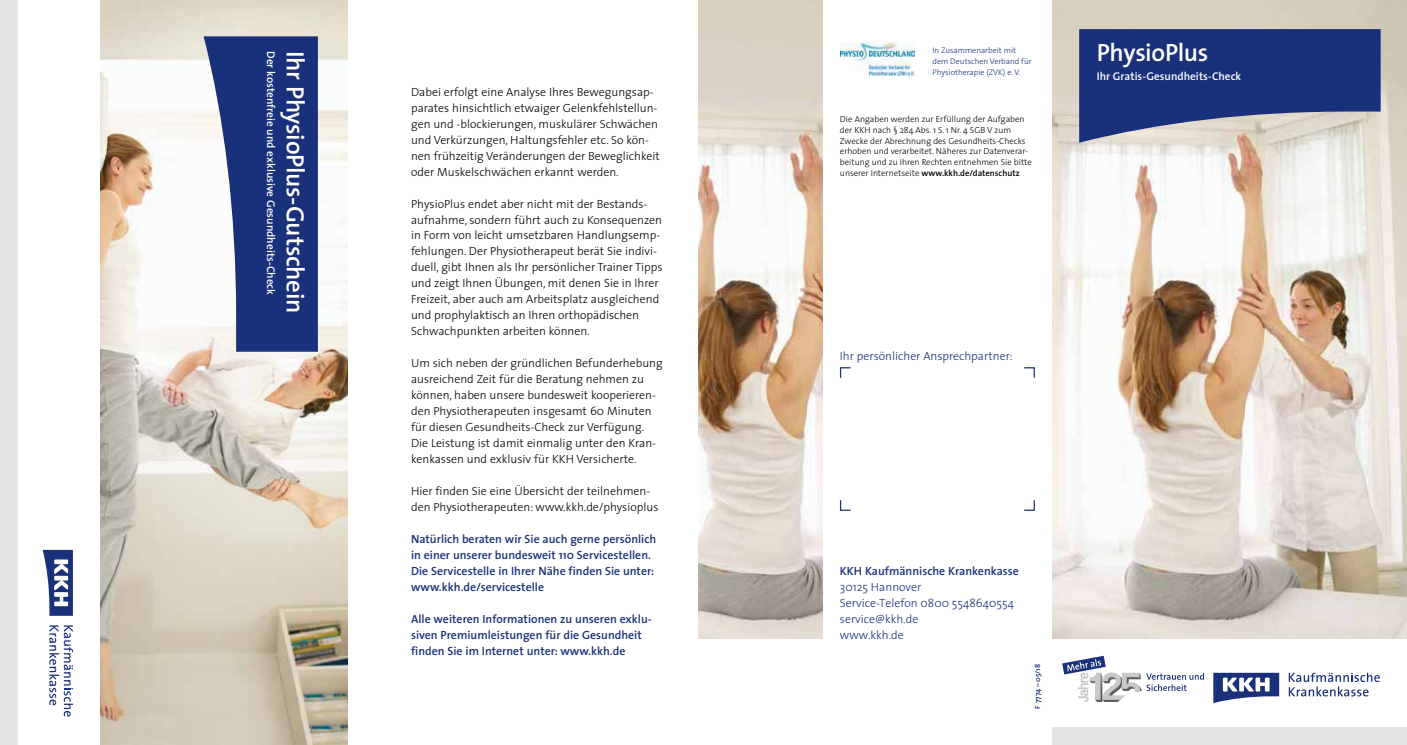
<style>
.page{position:relative;width:1407px;height:745px;background:#fff}
.page>*{position:absolute;margin:0;border:0;box-sizing:border-box;transform-origin:0 0}
.t1{font:600 25px "The Sans";letter-spacing:-.015em;color:#fff}
.t2{font:300 11.88px/16px "The Sans";color:#000}
.t3{font:600 11.88px/16px "The Sans";color:#19317b}
.t4{font:300 11.88px/16px "The Sans";color:#19317b}
.t5{font:600 11.25px "The Sans";letter-spacing:.005em;color:#fff}
.t6{font:300 8.75px/10.6px "The Sans";color:#000}
.t7{font:300 8.12px/10.6px "The Sans";color:#19317b}
.t8{font:600 7.5px "The Sans";color:#19317b}
.s1{font-weight:600}
</style>
<div class="page">
<div style="left:1052px;top:726px;width:355px;height:18px;background:#e4e4e4"></div>
<img style="left:1052px;top:0;width:355px;height:638px">
<img style="left:698px;top:0;width:124px;height:638px">
<svg style="left:1079px;top:29px;width:301px;height:114px;background:#40528a"></svg>
<div style="left:0;top:0;width:18px;height:744px;background:#e4e4e4"></div>
<img style="left:100px;top:0;width:247px;height:744px">
<svg style="left:204px;top:36px;width:114px;height:315px"></svg>
<svg style="left:839px;top:367px;width:12px;height:11px"></svg>
<svg style="left:1024px;top:367px;width:11px;height:11px"></svg>
<svg style="left:1024px;top:500px;width:11px;height:11px"></svg>
<svg style="left:839px;top:500px;width:12px;height:11px"></svg>
<svg style="left:43px;top:549px;width:30px;height:66px"></svg>
<svg style="left:49px;top:625px;width:24px;height:91px"></svg>
<img style="left:840px;top:43px;width:75px;height:33px">
<svg style="left:1213px;top:672px;width:66px;height:30px"></svg>
<svg style="left:1288px;top:672px;width:92px;height:24px"></svg>
<svg style="left:1062px;top:655px;width:142px;height:46px"></svg>
<p class="t5" style="left:280px;top:51px;width:245px;rotate:90deg">Der kostenfreie und exklusive Gesundheits-Check</p>
<h1 class="t1" style="left:316px;top:51px;width:264px;rotate:90deg">Ihr PhysioPlus-Gutschein</h1>
<p class="t7" style="left:932px;top:45px;width:101px">In Zusammenarbeit mit dem Deutschen Verband für<br>Physiotherapie (ZVK) e. V.</p>
<p class="t4" style="left:840px;top:347px;width:174px">Ihr persönlicher Ansprechpartner:</p>
<p class="t2" style="left:411px;top:83px;width:250px">Dabei erfolgt eine Analyse Ihres Bewegungsap&shy;parates hinsichtlich etwaiger Gelenkfehlstellun&shy;gen und -blockierungen, muskulärer Schwächen und Verkürzungen, Haltungsfehler etc. So kön&shy;nen frühzeitig Veränderungen der Beweglichkeit oder Muskelschwächen erkannt werden.</p>
<p class="t2" style="left:411px;top:195px;width:253px">PhysioPlus endet aber nicht mit der Bestands&shy;aufnahme, sondern führt auch zu Konsequenzen in Form von leicht umsetzbaren Handlungsemp&shy;fehlungen. Der Physiotherapeut berät Sie indivi&shy;duell, gibt Ihnen als Ihr persönlicher Trainer Tipps und zeigt Ihnen Übungen, mit denen Sie in Ihrer Freizeit, aber auch am Arbeitsplatz ausgleichend und prophylaktisch an Ihren orthopädischen Schwachpunkten arbeiten können.</p>
<p class="t2" style="left:411px;top:354px;width:253px">Um sich neben der gründlichen Befunderhebung ausreichend Zeit für die Beratung nehmen zu können, haben unsere bundesweit kooperieren&shy;den Physiotherapeuten insgesamt 60 Minuten für diesen Gesundheits-Check zur Verfügung.<br>Die Leistung ist damit einmalig unter den Kran&shy;kenkassen und exklusiv für KKH Versicherte.</p>
<p class="t2" style="left:411px;top:482px;width:249px">Hier finden Sie eine Übersicht der teilnehmen&shy;den Physiotherapeuten: www.kkh.de/physioplus</p>
<p class="t3" style="left:411px;top:530px;width:247px">Natürlich beraten wir Sie auch gerne persönlich in einer unserer bundesweit 110 Servicestellen.<br>Die Servicestelle in Ihrer Nähe finden Sie unter: www.kkh.de/servicestelle</p>
<p class="t3" style="left:411px;top:610px;width:242px">Alle weiteren Informationen zu unseren exklu&shy;siven Premiumleistungen für die Gesundheit finden Sie im Internet unter: www.kkh.de</p>
<p class="t6" style="left:840px;top:114px;width:193px">Die Angaben werden zur Erfüllung der Aufgaben der KKH nach § 284 Abs. 1 S. 1 Nr. 4 SGB V zum Zwecke der Abrechnung des Gesundheits-Checks erhoben und verarbeitet. Näheres zur Datenverar&shy;beitung und zu Ihren Rechten entnehmen Sie bitte unserer Internetseite <span class="s1">www.kkh.de/datenschutz</span></p>
<p class="t3" style="left:840px;top:562px;width:180px">KKH Kaufmännische Krankenkasse</p>
<p class="t4" style="left:840px;top:578px;width:176px">30125 Hannover<br>Service-Telefon 0800 5548640554 service@kkh.de<br>www.kkh.de</p>
<p class="t8" style="left:1031px;top:708px;width:46px;rotate:-90deg">F 7774 – 05/18</p>
<h1 class="t1" style="left:1097px;top:31px;width:113px">PhysioPlus</h1>
<p class="t5" style="left:1097px;top:67px;width:146px">Ihr Gratis-Gesundheits-Check</p>
</div>
